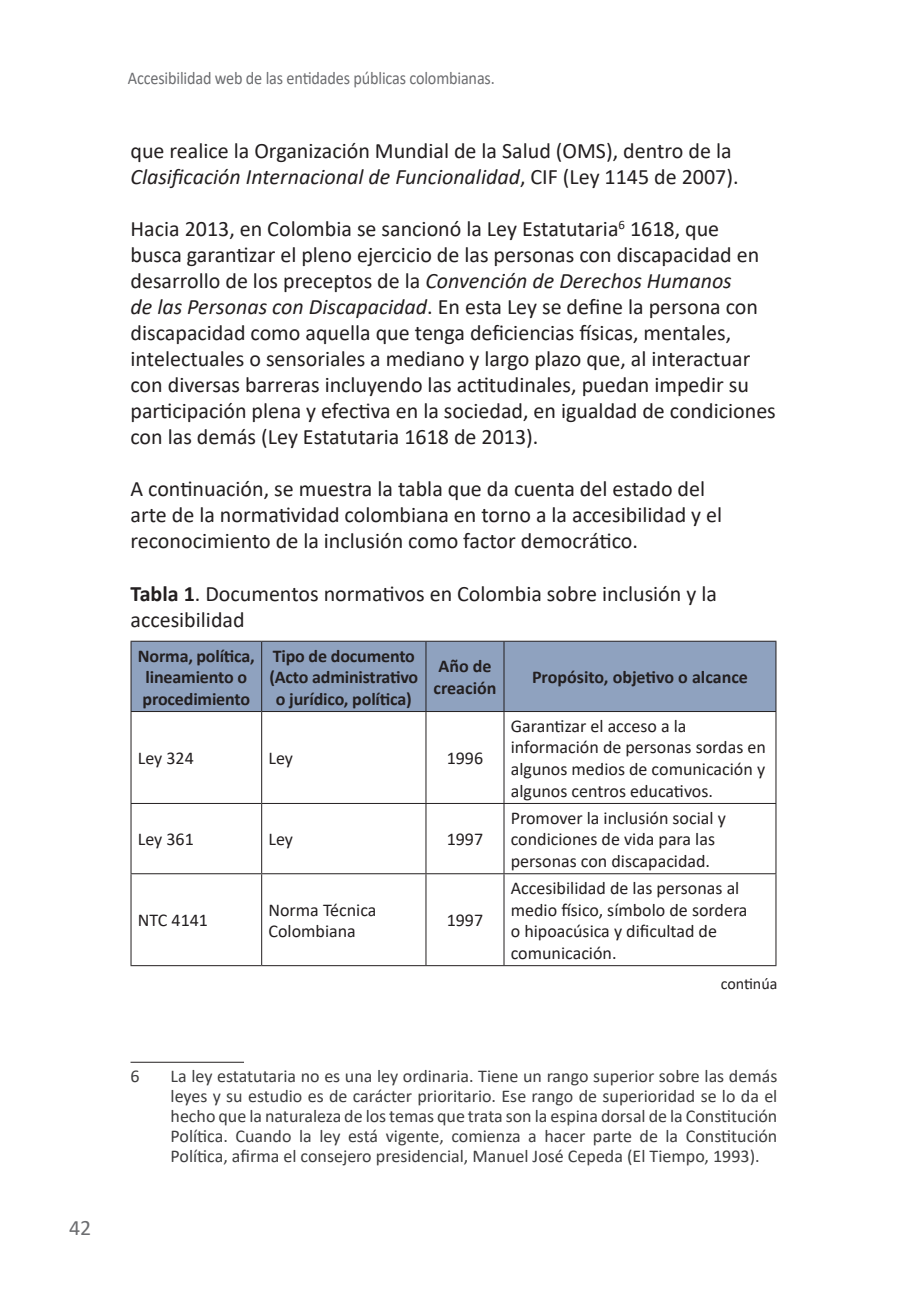
<style>
.page{position:relative;width:908px;height:1304px;background:#fff}
.page>*{position:absolute;margin:0;border:0;box-sizing:border-box;transform-origin:0 0}
.parrafos_de_texto_ba{font:22px/26px "Calibri";color:#231f20}
._2022-TABLA-titulo{font:22px/26.4px "Calibri";color:#231f20}
.t1{font:22px "Calibri";color:#6c6d70}
.NOTAS_AL_PIE{font:18px/20px "Calibri";color:#3e3e3f;text-align:justify}
.xx_tabla-texto{font:18px/21.6px "Calibri";color:#231f20}
.xx_tabla-titulo{font:700 18px/21.6px "Calibri";letter-spacing:-.01em;color:#231f20}
.t2{font:18px "Calibri";letter-spacing:-.01em;color:#6c6d70;scale:.9 1}
.xx_tabla-texto-2{font:16px "Calibri";color:#231f20}
.s1{font-style:italic}
.s2{font-weight:700}
</style>
<div class="page">
<div style="left:131px;top:641px;width:644px;height:71px;background:#8fa2bf"></div>
<hr style="left:130px;top:712px;width:1px;height:91px;background:#231f20">
<hr style="left:261px;top:712px;width:1px;height:91px;background:#231f20">
<hr style="left:425px;top:712px;width:1px;height:91px;background:#231f20">
<hr style="left:503px;top:712px;width:1px;height:91px;background:#231f20">
<hr style="left:775px;top:712px;width:1px;height:91px;background:#231f20">
<hr style="left:130px;top:803px;width:131px;height:1px;background:#231f20">
<hr style="left:130px;top:804px;width:1px;height:69px;background:#231f20">
<hr style="left:261px;top:803px;width:165px;height:1px;background:#231f20">
<hr style="left:261px;top:804px;width:1px;height:69px;background:#231f20">
<hr style="left:426px;top:803px;width:77px;height:1px;background:#231f20">
<hr style="left:425px;top:804px;width:1px;height:69px;background:#231f20">
<hr style="left:504px;top:803px;width:272px;height:1px;background:#231f20">
<hr style="left:503px;top:804px;width:1px;height:69px;background:#231f20">
<hr style="left:775px;top:804px;width:1px;height:69px;background:#231f20">
<hr style="left:130px;top:873px;width:131px;height:1px;background:#231f20">
<hr style="left:130px;top:874px;width:1px;height:91px;background:#231f20">
<hr style="left:261px;top:873px;width:165px;height:1px;background:#231f20">
<hr style="left:261px;top:874px;width:1px;height:91px;background:#231f20">
<hr style="left:426px;top:873px;width:77px;height:1px;background:#231f20">
<hr style="left:425px;top:874px;width:1px;height:91px;background:#231f20">
<hr style="left:504px;top:873px;width:272px;height:1px;background:#231f20">
<hr style="left:503px;top:874px;width:1px;height:91px;background:#231f20">
<hr style="left:775px;top:874px;width:1px;height:91px;background:#231f20">
<hr style="left:130px;top:965px;width:131px;height:1px;background:#231f20">
<hr style="left:261px;top:965px;width:165px;height:1px;background:#231f20">
<hr style="left:426px;top:965px;width:77px;height:1px;background:#231f20">
<hr style="left:504px;top:965px;width:272px;height:1px;background:#231f20">
<hr style="left:130px;top:641px;width:131px;height:1px;background:#231f20">
<hr style="left:130px;top:642px;width:1px;height:69px;background:#231f20">
<hr style="left:261px;top:641px;width:165px;height:1px;background:#231f20">
<hr style="left:261px;top:642px;width:1px;height:69px;background:#231f20">
<hr style="left:426px;top:641px;width:77px;height:1px;background:#231f20">
<hr style="left:425px;top:642px;width:1px;height:69px;background:#231f20">
<hr style="left:504px;top:641px;width:272px;height:1px;background:#231f20">
<hr style="left:503px;top:642px;width:1px;height:69px;background:#231f20">
<hr style="left:775px;top:642px;width:1px;height:69px;background:#231f20">
<hr style="left:130px;top:711px;width:131px;height:1px;background:#231f20">
<hr style="left:261px;top:711px;width:165px;height:1px;background:#231f20">
<hr style="left:426px;top:711px;width:77px;height:1px;background:#231f20">
<hr style="left:504px;top:711px;width:272px;height:1px;background:#231f20">
<hr style="left:130px;top:1062px;width:114px;height:1px;background:#231f20">
<p class="t1" style="left:69px;top:1212px;width:24px">42</p>
<p class="t2" style="left:128px;top:66px;width:409px">Accesibilidad web de las entidades públicas colombianas.</p>
<p class="parrafos_de_texto_ba" style="left:130px;top:137px;width:609px">que realice la Organización Mundial de la Salud (OMS), dentro de la<br><span class="s1">Clasificación Internacional de Funcionalidad</span>, CIF (Ley 1145 de 2007).</p>
<p class="parrafos_de_texto_ba" style="left:130px;top:215px;width:646px">Hacia 2013, en Colombia se sancionó la Ley Estatutaria<sup>6</sup> 1618, que busca garantizar el pleno ejercicio de las personas con discapacidad en desarrollo de los preceptos de la <span class="s1">Convención de Derechos Humanos<br>de las Personas con Discapacidad</span>. En esta Ley se define la persona con discapacidad como aquella que tenga deficiencias físicas, mentales, intelectuales o sensoriales a mediano y largo plazo que, al interactuar con diversas barreras incluyendo las actitudinales, puedan impedir su participación plena y efectiva en la sociedad, en igualdad de condiciones con las demás (Ley Estatutaria 1618 de 2013).</p>
<p class="parrafos_de_texto_ba" style="left:130px;top:475px;width:593px">A continuación, se muestra la tabla que da cuenta del estado del arte de la normatividad colombiana en torno a la accesibilidad y el reconocimiento de la inclusión como factor democrático.</p>
<p class="_2022-TABLA-titulo" style="left:130px;top:580px;width:587px"><span class="s2">Tabla 1</span>. Documentos normativos en Colombia sobre inclusión y la accesibilidad</p>
<p class="xx_tabla-titulo" style="left:138px;top:644px;width:118px">Norma, política, lineamiento o procedimiento</p>
<p class="xx_tabla-titulo" style="left:269px;top:644px;width:150px;text-align:center">Tipo de documento (Acto administrativo o jurídico, política)</p>
<p class="xx_tabla-titulo" style="left:433px;top:655px;width:64px">Año de creación</p>
<p class="xx_tabla-titulo" style="left:532px;top:666px;width:217px">Propósito, objetivo o alcance</p>
<p class="xx_tabla-texto" style="left:138px;top:747px;width:58px">Ley 324</p>
<p class="xx_tabla-texto" style="left:268px;top:747px;width:26px">Ley</p>
<p class="xx_tabla-texto" style="left:446px;top:747px;width:38px">1996</p>
<p class="xx_tabla-texto" style="left:138px;top:828px;width:58px">Ley 361</p>
<p class="xx_tabla-texto" style="left:268px;top:828px;width:26px">Ley</p>
<p class="xx_tabla-texto" style="left:446px;top:828px;width:38px">1997</p>
<p class="xx_tabla-texto" style="left:138px;top:909px;width:72px">NTC 4141</p>
<p class="xx_tabla-texto" style="left:268px;top:898px;width:109px">Norma Técnica<br>Colombiana</p>
<p class="xx_tabla-texto" style="left:446px;top:909px;width:38px">1997</p>
<p class="xx_tabla-texto" style="left:510px;top:715px;width:256px">Garantizar el acceso a la información de personas sordas en algunos medios de comunicación y algunos centros educativos.</p>
<p class="xx_tabla-texto" style="left:510px;top:806px;width:216px">Promover la inclusión social y condiciones de vida para las personas con discapacidad.</p>
<p class="xx_tabla-texto" style="left:510px;top:877px;width:238px">Accesibilidad de las personas al medio físico, símbolo de sordera o hipoacúsica y dificultad de comunicación.</p>
<p class="xx_tabla-texto-2" style="left:720px;top:973px;width:58px">continúa</p>
<p class="NOTAS_AL_PIE" style="left:130px;top:1066px;width:11px">6</p>
<p class="NOTAS_AL_PIE" style="left:170px;top:1066px;width:608px">La ley estatutaria no es una ley ordinaria. Tiene un rango superior sobre las demás leyes y su estudio es de carácter prioritario. Ese rango de superioridad se lo da el hecho que la naturaleza de los temas que trata son la espina dorsal de la Constitución Política. Cuando la ley está vigente, comienza a hacer parte de la Constitución Política, afirma el consejero presidencial, Manuel José Cepeda (El Tiempo, 1993).</p>
</div>
